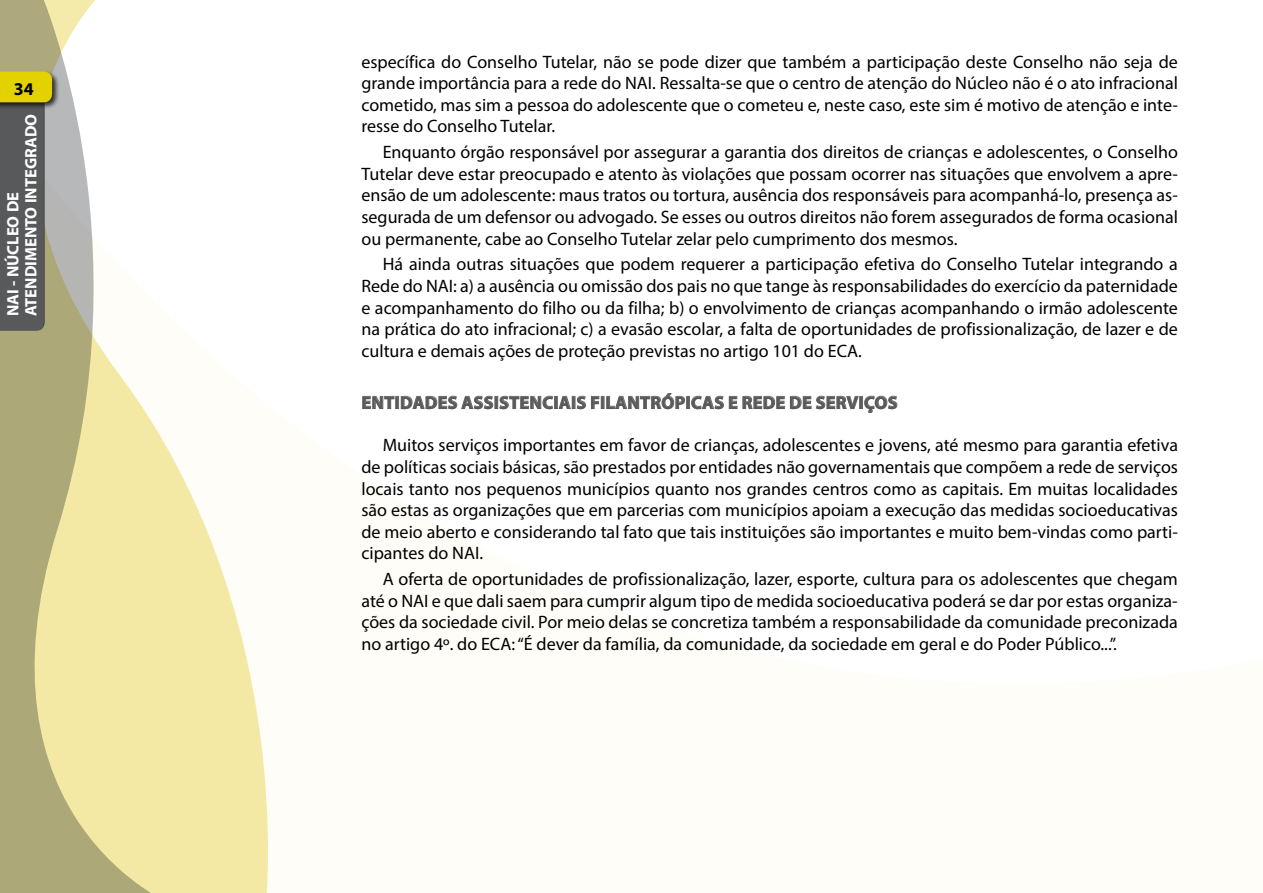
<style>
.page{position:relative;width:1263px;height:893px;background:#fff}
.page>*{position:absolute;margin:0;border:0;box-sizing:border-box;transform-origin:0 0}
.t1{font:18px/21.6px "Myriad Pro";color:#000;text-align:justify}
.t2{font:700 18px "Myriad Pro";letter-spacing:.02em;color:#58595b}
.t3{font:700 18px "Myriad Pro";color:#000}
.t4{font:700 16.5px/18px "Myriad Pro";color:#fff}
</style>
<div class="page">
<svg style="left:174px;top:460px;width:94px;height:433px;fill:#f3e9a4"></svg>
<svg style="left:0;top:0;width:174px;height:893px"></svg>
<div style="left:0;top:70px;width:60px;height:40px;background:#000;opacity:.75"></div>
<svg style="left:0;top:71px;width:52px;height:260px;background:#727157"></svg>
<svg style="left:362px;top:393px;width:323px;height:17px"></svg>
<div style="left:686px;top:396px;width:4px;height:13px;border:1px solid #6d6e71"></div>
<svg style="left:691px;top:395px;width:207px;height:18px"></svg>
<p class="t3" style="left:14px;top:77px;width:21px">34</p>
<p class="t4" style="left:3px;top:316px;width:204px;rotate:-90deg">NAI - NÚCLEO DE<br>ATENDIMENTO INTEGRADO</p>
<p class="t1" style="left:361px;top:50px;width:818px">específica do Conselho Tutelar, não se pode dizer que também a participação deste Conselho não seja de grande importância para a rede do NAI. Ressalta-se que o centro de atenção do Núcleo não é o ato infracional cometido, mas sim a pessoa do adolescente que o cometeu e, neste caso, este sim é motivo de atenção e inte&shy;resse do Conselho Tutelar.</p>
<p class="t1" style="left:361px;top:141px;width:818px;text-indent:21px">Enquanto órgão responsável por assegurar a garantia dos direitos de crianças e adolescentes, o Conselho Tutelar deve estar preocupado e atento às violações que possam ocorrer nas situações que envolvem a apre&shy;ensão de um adolescente: maus tratos ou tortura, ausência dos responsáveis para acompanhá-lo, presença as&shy;segurada de um defensor ou advogado. Se esses ou outros direitos não forem assegurados de forma ocasional ou permanente, cabe ao Conselho Tutelar zelar pelo cumprimento dos mesmos.</p>
<p class="t1" style="left:361px;top:253px;width:818px;text-indent:21px">Há ainda outras situações que podem requerer a participação efetiva do Conselho Tutelar integrando a Rede do NAI: a) a ausência ou omissão dos pais no que tange às responsabilidades do exercício da paternidade e acompanhamento do filho ou da filha; b) o envolvimento de crianças acompanhando o irmão adolescente na prática do ato infracional; c) a evasão escolar, a falta de oportunidades de profissionalização, de lazer e de cultura e demais ações de proteção previstas no artigo 101 do ECA.</p>
<p class="t2" style="left:362px;top:391px;width:537px">ENTIDADES ASSISTENCIAIS FILANTRÓPICAS E REDE DE SERVIÇOS</p>
<p class="t1" style="left:361px;top:434px;width:818px;text-indent:21px">Muitos serviços importantes em favor de crianças, adolescentes e jovens, até mesmo para garantia efetiva de políticas sociais básicas, são prestados por entidades não governamentais que compõem a rede de serviços locais tanto nos pequenos municípios quanto nos grandes centros como as capitais. Em muitas localidades são estas as organizações que em parcerias com municípios apoiam a execução das medidas socioeducativas de meio aberto e considerando tal fato que tais instituições são importantes e muito bem-vindas como parti&shy;cipantes do NAI.</p>
<p class="t1" style="left:361px;top:568px;width:818px;text-indent:21px">A oferta de oportunidades de profissionalização, lazer, esporte, cultura para os adolescentes que chegam até o NAI e que dali saem para cumprir algum tipo de medida socioeducativa poderá se dar por estas organiza&shy;ções da sociedade civil. Por meio delas se concretiza também a responsabilidade da comunidade preconizada no artigo 4º. do ECA: “É dever da família, da comunidade, da sociedade em geral e do Poder Público...”.</p>
</div>
